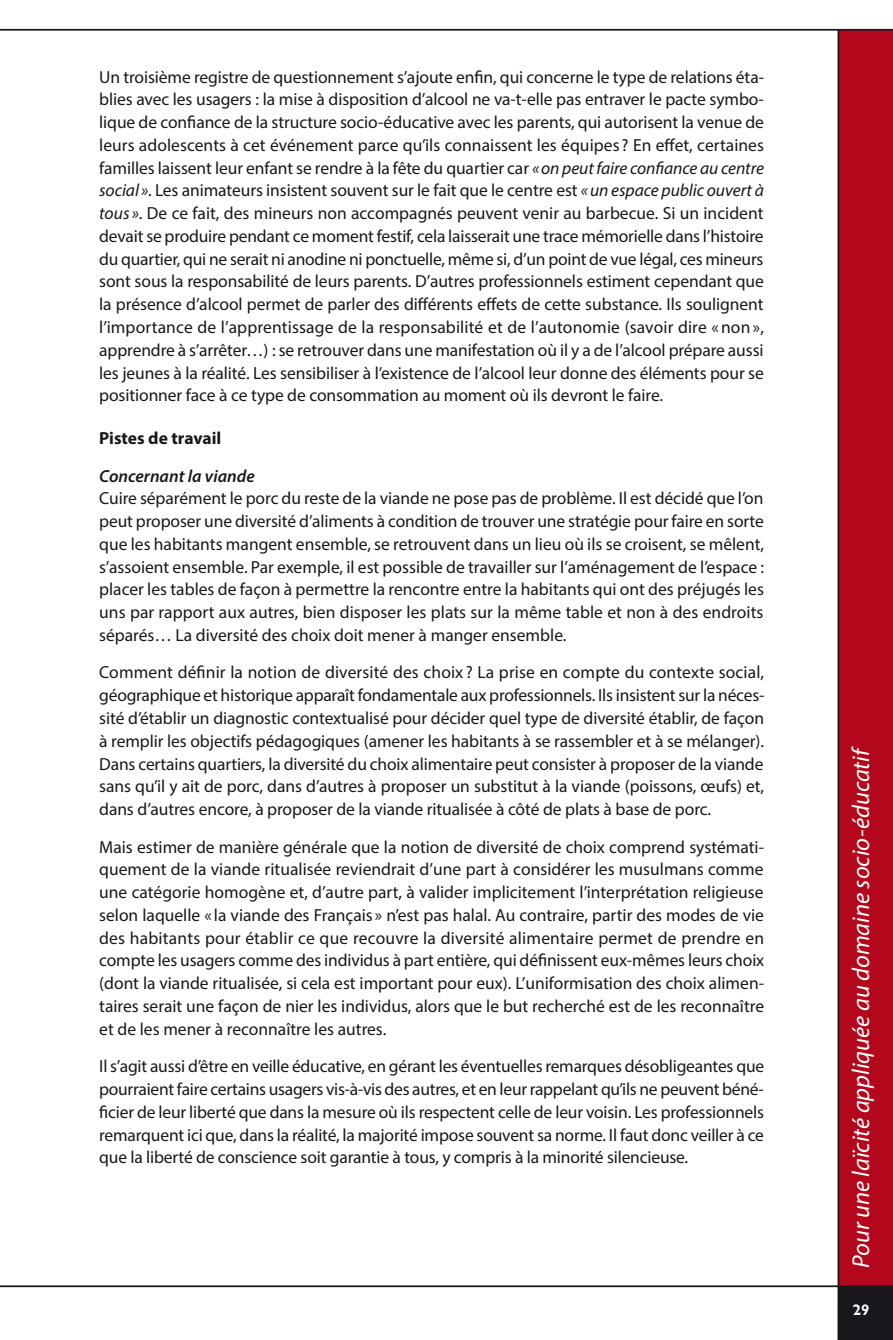
<style>
.page{position:relative;width:893px;height:1340px;background:#fff}
.page>*{position:absolute;margin:0;border:0;box-sizing:border-box;transform-origin:0 0}
.t1{font:italic 24.5px "Myriad Pro";color:#fff}
.t2{font:17.5px/22.8px "Myriad Pro";letter-spacing:-.005em;color:#1a171c;text-align:justify}
.t3{font:italic 600 17.5px "Myriad Pro";color:#1a171c}
.t4{font:700 17.5px "Myriad Pro";color:#1a171c}
.t5{font:700 15.75px "Chantilly";color:#fff}
.s1{font-style:italic}
</style>
<div class="page">
<div style="left:838px;top:1285px;width:55px;height:54px;background:#1a171c"></div>
<div style="left:838px;top:29px;width:55px;height:1256px;background:#b3071b"></div>
<hr style="left:0;top:29px;width:893px;height:2px;background:#1a171c">
<hr style="left:0;top:1285px;width:893px;height:2px;background:#1a171c">
<hr style="left:837px;top:30px;width:2px;height:1309px;background:#1a171c">
<p class="t2" style="left:99px;top:65px;width:666px">Un troisième registre de questionnement s’ajoute enfin, qui concerne le type de relations éta&shy;blies avec les usagers : la mise à disposition d’alcool ne va-t-elle pas entraver le pacte symbo&shy;lique de confiance de la structure socio-éducative avec les parents, qui autorisent la venue de leurs adolescents à cet événement parce qu’ils connaissent les équipes ? En effet, certaines familles laissent leur enfant se rendre à la fête du quartier car <span class="s1">«on peut faire confiance au centre social »</span>. Les animateurs insistent souvent sur le fait que le centre est <span class="s1">«un espace public ouvert à tous »</span>. De ce fait, des mineurs non accompagnés peuvent venir au barbecue. Si un incident devait se produire pendant ce moment festif, cela laisserait une trace mémorielle dans l’histoire du quartier, qui ne serait ni anodine ni ponctuelle, même si, d’un point de vue légal, ces mineurs sont sous la responsabilité de leurs parents. D’autres professionnels estiment cependant que la présence d’alcool permet de parler des différents effets de cette substance. Ils soulignent l’importance de l’apprentissage de la responsabilité et de l’autonomie (savoir dire «non », apprendre à s’arrêter…) : se retrouver dans une manifestation où il y a de l’alcool prépare aussi les jeunes à la réalité. Les sensibiliser à l’existence de l’alcool leur donne des éléments pour se positionner face à ce type de consommation au moment où ils devront le faire.</p>
<p class="t4" style="left:99px;top:426px;width:124px">Pistes de travail</p>
<p class="t3" style="left:99px;top:464px;width:157px">Concernant la viande</p>
<p class="t2" style="left:99px;top:487px;width:666px">Cuire séparément le porc du reste de la viande ne pose pas de problème. Il est décidé que l’on peut proposer une diversité d’aliments à condition de trouver une stratégie pour faire en sorte que les habitants mangent ensemble, se retrouvent dans un lieu où ils se croisent, se mêlent, s’assoient ensemble. Par exemple, il est possible de travailler sur l’aménagement de l’espace : placer les tables de façon à permettre la rencontre entre la habitants qui ont des préjugés les uns par rapport aux autres, bien disposer les plats sur la même table et non à des endroits séparés… La diversité des choix doit mener à manger ensemble.</p>
<p class="t2" style="left:99px;top:661px;width:667px">Comment définir la notion de diversité des choix ? La prise en compte du contexte social, géographique et historique apparaît fondamentale aux professionnels. Ils insistent sur la néces&shy;sité d’établir un diagnostic contextualisé pour décider quel type de diversité établir, de façon à remplir les objectifs pédagogiques (amener les habitants à se rassembler et à se mélanger).<br>Dans certains quartiers, la diversité du choix alimentaire peut consister à proposer de la viande sans qu’il y ait de porc, dans d’autres à proposer un substitut à la viande (poissons, œufs) et, dans d’autres encore, à proposer de la viande ritualisée à côté de plats à base de porc.</p>
<p class="t2" style="left:99px;top:835px;width:667px">Mais estimer de manière générale que la notion de diversité de choix comprend systémati&shy;quement de la viande ritualisée reviendrait d’une part à considérer les musulmans comme une catégorie homogène et, d’autre part, à valider implicitement l’interprétation religieuse selon laquelle « la viande des Français » n’est pas halal. Au contraire, partir des modes de vie des habitants pour établir ce que recouvre la diversité alimentaire permet de prendre en compte les usagers comme des individus à part entière, qui définissent eux-mêmes leurs choix (dont la viande ritualisée, si cela est important pour eux). L’uniformisation des choix alimen&shy;taires serait une façon de nier les individus, alors que le but recherché est de les reconnaître et de les mener à reconnaître les autres.</p>
<p class="t2" style="left:99px;top:1054px;width:666px">Il s’agit aussi d’être en veille éducative, en gérant les éventuelles remarques désobligeantes que pourraient faire certains usagers vis-à-vis des autres, et en leur rappelant qu’ils ne peuvent béné&shy;ficier de leur liberté que dans la mesure où ils respectent celle de leur voisin. Les professionnels remarquent ici que, dans la réalité, la majorité impose souvent sa norme. Il faut donc veiller à ce que la liberté de conscience soit garantie à tous, y compris à la minorité silencieuse.</p>
<h1 class="t1" style="left:846px;top:1267px;width:523px;rotate:-90deg">Pour une laïcité appliquée au domaine socio-éducatif</h1>
<p class="t5" style="left:853px;top:1301px;width:18px">29</p>
</div>
